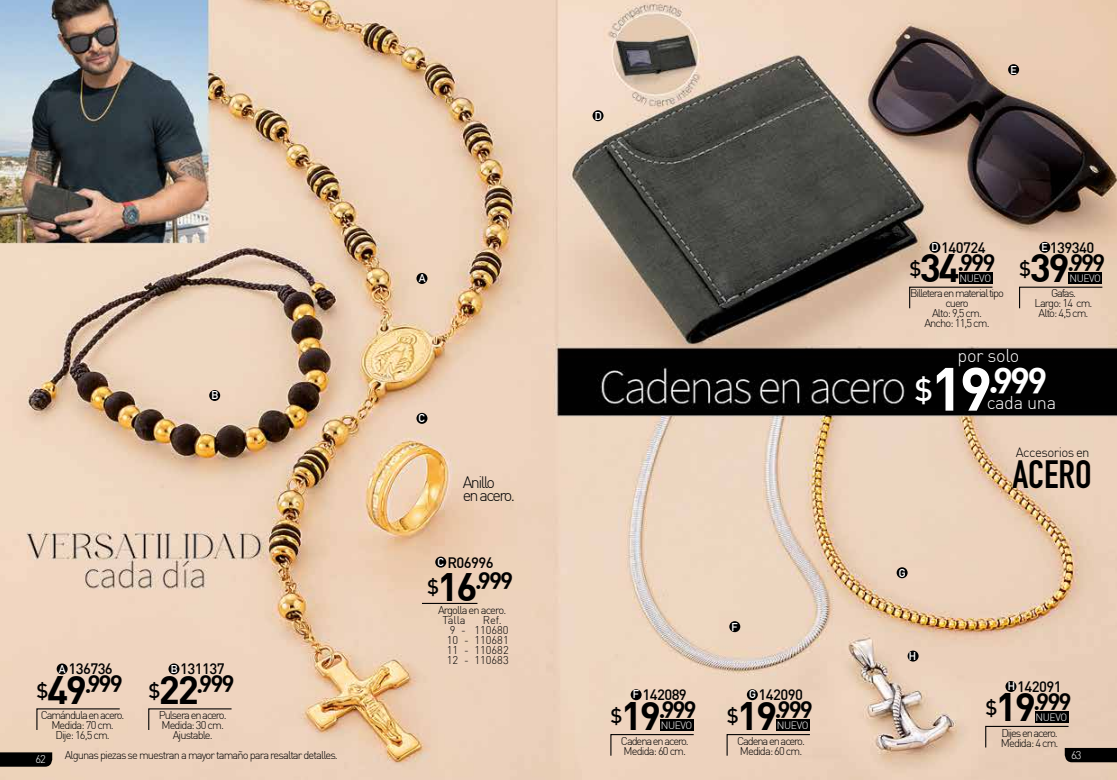
<style>
.page{position:relative;width:1117px;height:780px;background:#fff}
.page>*{position:absolute;margin:0;border:0;box-sizing:border-box;transform-origin:0 0}
.t1{font:700 38.88px "DIN Condensed";color:#000}
.t2{font:35.12px "DIN Bold Alternate";color:#fff}
.t3{font:22.75px "DIN Bold Alternate";letter-spacing:-.06em;color:#000}
.t4{font:300 18.12px "DIN";letter-spacing:-.02em;color:#fff}
.t5{font:300 16.25px/13px "DIN";letter-spacing:-.1em;color:#000}
.t6{font:500 14.75px "DIN";letter-spacing:-.04em;color:#000}
.t7{font:300 13.12px "DIN";letter-spacing:-.04em;color:#000}
.t8{font:700 11.25px "DIN Alternate";color:#fff}
.t9{font:300 11.12px/10px "DIN";letter-spacing:-.1em;color:#000}
.t10{font:300 11.12px/10px "DIN";letter-spacing:-.08em;color:#000;text-align:center}
.t11{font:300 11.12px/10px "DIN";color:#000}
.t12{font:300 11.12px "DIN";color:#fff}
.t13{font:300 10.38px "DIN";letter-spacing:-.04em;color:#fff}
.s1{font-family:"DIN";font-weight:700;font-size:38.88px}
.s2{font-family:"DIN Bold";font-size:38.88px}
.s3{font-family:"DIN";font-weight:700;font-size:60px}
</style>
<div class="page">
<img style="left:0;top:0;width:1116px;height:780px">
<hr style="left:422px;top:603px;width:55px;height:1px;background:#000">
<div style="left:435px;top:556px;width:11px;height:11px;background:#000;border-radius:50%"></div>
<svg style="left:36px;top:707px;width:85px;height:24px;background:#e0c6b1"></svg>
<div style="left:57px;top:663px;width:11px;height:11px;background:#000;border-radius:50%"></div>
<div style="left:1034px;top:711px;width:33px;height:12px;background:#000"></div>
<div style="left:1005px;top:681px;width:11px;height:11px;background:#000;border-radius:50%"></div>
<svg style="left:148px;top:707px;width:84px;height:24px;background:#dfc6b2"></svg>
<div style="left:168px;top:663px;width:11px;height:11px;background:#000;border-radius:50%"></div>
<div style="left:776px;top:719px;width:33px;height:12px;background:#000"></div>
<svg style="left:725px;top:733px;width:85px;height:23px;background:#dec5b1"></svg>
<div style="left:746px;top:689px;width:11px;height:11px;background:#000;border-radius:50%"></div>
<div style="left:660px;top:719px;width:33px;height:12px;background:#000"></div>
<svg style="left:609px;top:733px;width:85px;height:23px;background:#e0c7b3"></svg>
<div style="left:630px;top:689px;width:11px;height:11px;background:#000;border-radius:50%"></div>
<div style="left:958px;top:272px;width:33px;height:12px;background:#000"></div>
<svg style="left:908px;top:286px;width:85px;height:23px;background:#ddc4b0"></svg>
<div style="left:929px;top:242px;width:11px;height:11px;background:#000;border-radius:50%"></div>
<div style="left:1068px;top:272px;width:33px;height:12px;background:#000"></div>
<svg style="left:1018px;top:286px;width:85px;height:23px;background:#ddc4af"></svg>
<div style="left:1039px;top:242px;width:10px;height:11px;background:#000;border-radius:50%"></div>
<div style="left:416px;top:273px;width:11px;height:11px;background:#000;border-radius:50%"></div>
<div style="left:209px;top:390px;width:11px;height:11px;background:#000;border-radius:50%"></div>
<div style="left:416px;top:413px;width:11px;height:11px;background:#000;border-radius:50%"></div>
<div style="left:592px;top:110px;width:11px;height:11px;background:#000;border-radius:50%"></div>
<div style="left:1007px;top:64px;width:11px;height:11px;background:#000;border-radius:50%"></div>
<div style="left:729px;top:621px;width:11px;height:11px;background:#000;border-radius:50%"></div>
<div style="left:896px;top:567px;width:11px;height:11px;background:#000;border-radius:50%"></div>
<div style="left:907px;top:650px;width:11px;height:11px;background:#000;border-radius:50%"></div>
<svg style="left:0;top:752px;width:52px;height:14px"></svg>
<svg style="left:984px;top:725px;width:132px;height:37px;background:#c0a998"></svg>
<p class="t8" style="left:211px;top:387px;width:8px">B</p>
<h3 class="t6" style="left:68px;top:659px;width:46px">136736</h3>
<p class="t8" style="left:59px;top:660px;width:8px">A</p>
<h3 class="t3" style="left:37px;top:666px;width:87px"><sub>$</sub><span class="s1">49</span>.999</h3>
<h3 class="t6" style="left:180px;top:659px;width:46px">131137</h3>
<p class="t8" style="left:171px;top:660px;width:8px">B</p>
<h3 class="t3" style="left:148px;top:666px;width:87px"><sub>$</sub><span class="s1">22</span>.999</h3>
<p class="t9" style="left:41px;top:709px;width:85px;text-align:center">Camándula en acero.<br>Medida: 70 cm.<br>Dije: 16,5 cm.</p>
<p class="t10" style="left:159px;top:709px;width:69px">Pulsera en acero.<br>Medida: 30 cm.<br>Ajustable.</p>
<p class="t12" style="left:35px;top:752px;width:12px">62</p>
<p class="t10" style="left:65px;top:749px;width:274px">Algunas piezas se muestran a mayor tamaño para resaltar detalles.</p>
<p class="t8" style="left:418px;top:269px;width:8px">A</p>
<p class="t8" style="left:418px;top:409px;width:8px">C</p>
<h3 class="t5" style="left:462px;top:475px;width:54px">Anillo<br>en acero.</h3>
<h3 class="t6" style="left:447px;top:553px;width:48px">R06996</h3>
<p class="t10" style="left:442px;top:605px;width:65px;text-align:left;text-indent:-5px">Argolla en acero.<br>Talla</p>
<p class="t8" style="left:437px;top:553px;width:8px">C</p>
<h3 class="t3" style="left:427px;top:563px;width:87px"><sub>$</sub><span class="s2">16</span>.999</h3>
<p class="t11" style="left:447px;top:615px;width:63px;text-indent:36px">Ref.<br>9 - 110680<br>10 - 110681<br>11 - 110682<br>12 - 110683</p>
<p class="t8" style="left:594px;top:107px;width:9px">D</p>
<p class="t8" style="left:731px;top:618px;width:8px">F</p>
<h3 class="t6" style="left:642px;top:685px;width:46px">142089</h3>
<p class="t8" style="left:632px;top:685px;width:8px">F</p>
<h3 class="t3" style="left:610px;top:692px;width:87px"><sub>$</sub><span class="s1">19</span>.999</h3>
<p class="t13" style="left:660px;top:719px;width:33px">NUEVO</p>
<h3 class="t6" style="left:758px;top:685px;width:46px">142090</h3>
<p class="t8" style="left:748px;top:685px;width:8px">G</p>
<h3 class="t3" style="left:726px;top:692px;width:87px"><sub>$</sub><span class="s1">19</span>.999</h3>
<p class="t13" style="left:776px;top:719px;width:33px">NUEVO</p>
<p class="t9" style="left:621px;top:735px;width:69px">Cadena en acero.<br>Medida: 60 cm.</p>
<p class="t9" style="left:737px;top:735px;width:69px">Cadena en acero.<br>Medida: 60 cm.</p>
<p class="t8" style="left:1010px;top:61px;width:8px">E</p>
<h3 class="t6" style="left:940px;top:238px;width:46px">140724</h3>
<p class="t8" style="left:931px;top:238px;width:9px">D</p>
<h3 class="t3" style="left:909px;top:245px;width:87px"><sub>$</sub><span class="s1">34</span>.999</h3>
<p class="t13" style="left:959px;top:272px;width:33px">NUEVO</p>
<h3 class="t6" style="left:1049px;top:238px;width:46px">139340</h3>
<p class="t8" style="left:1041px;top:238px;width:8px">E</p>
<h3 class="t3" style="left:1018px;top:245px;width:87px"><sub>$</sub><span class="s1">39</span>.999</h3>
<p class="t13" style="left:1069px;top:272px;width:33px">NUEVO</p>
<p class="t9" style="left:909px;top:288px;width:95px;text-align:center">Billetera en material tipo cuero<br>Alto: 9,5 cm.<br>Ancho: 11,5 cm.</p>
<p class="t10" style="left:1034px;top:288px;width:59px">Gafas.<br>Largo: 14 cm.<br>Alto: 4,5 cm.</p>
<h3 class="t4" style="left:957px;top:344px;width:63px">por solo</h3>
<h2 class="t2" style="left:914px;top:353px;width:134px"><sub>$</sub><span class="s3">19</span>.999</h2>
<h3 class="t4" style="left:986px;top:391px;width:71px">cada una</h3>
<p class="t7" style="left:1015px;top:444px;width:75px">Accesorios en</p>
<p class="t8" style="left:898px;top:564px;width:8px">G</p>
<p class="t8" style="left:908px;top:647px;width:9px">H</p>
<h1 class="t1" style="left:1012px;top:448px;width:81px">ACERO</h1>
<h3 class="t6" style="left:1016px;top:677px;width:46px">142091</h3>
<p class="t8" style="left:1007px;top:677px;width:9px">H</p>
<h3 class="t3" style="left:985px;top:683px;width:87px"><sub>$</sub><span class="s1">19</span>.999</h3>
<p class="t13" style="left:1035px;top:711px;width:33px">NUEVO</p>
<p class="t9" style="left:1000px;top:727px;width:59px">Dijes en acero.<br>Medida: 4 cm.</p>
<p class="t12" style="left:1070px;top:747px;width:12px">63</p>
</div>
